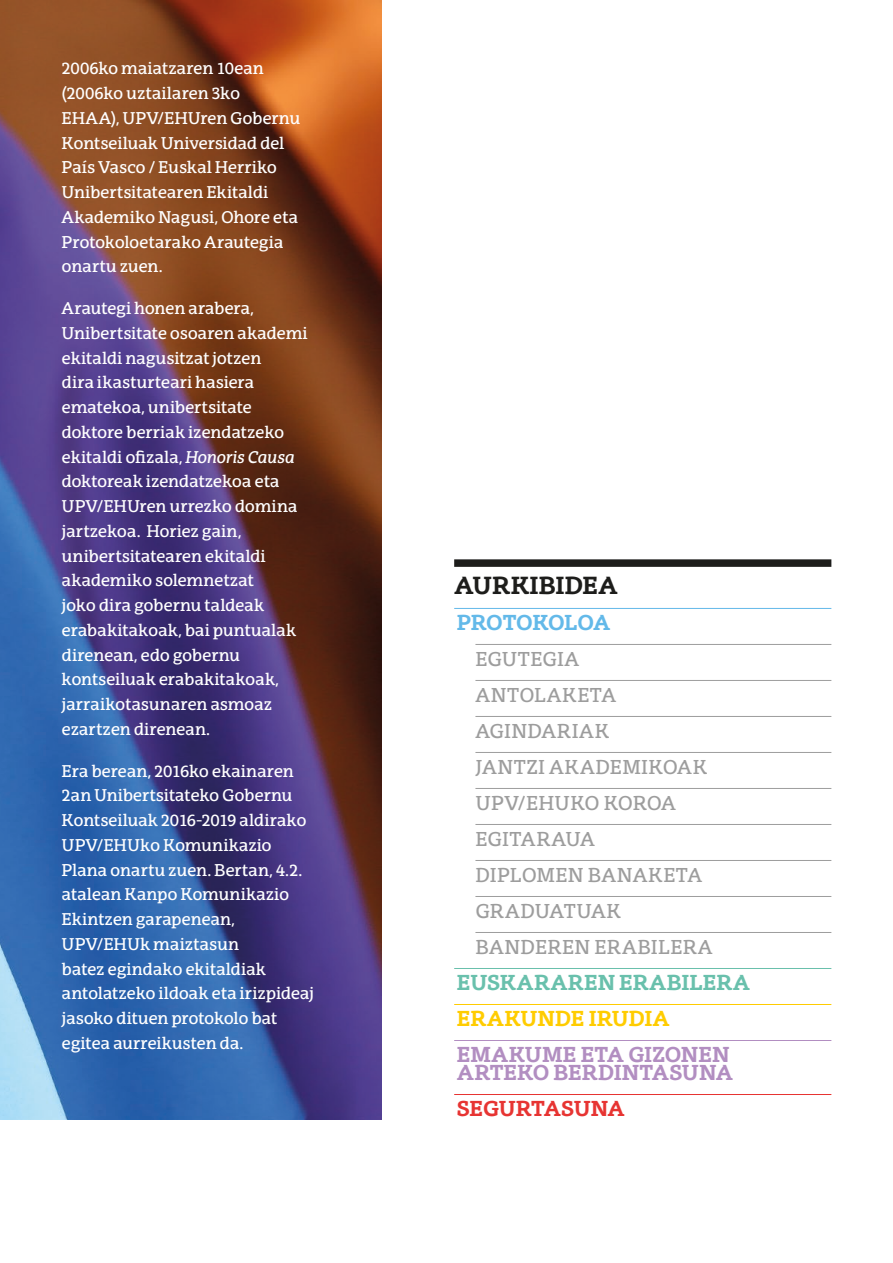
<style>
.page{position:relative;width:893px;height:1263px;background:#fff}
.page>*{position:absolute;margin:0;border:0;box-sizing:border-box;transform-origin:0 0}
.t1{font:700 24px "EHU Serif";color:#1d1d1b}
.t2{font:700 21px/18px "EHU Serif";letter-spacing:-.015em;color:#b28ec1}
.t3{font:700 21px "EHU Serif";color:#69c0ac}
.t4{font:700 21px "EHU Serif";color:#fc0}
.t5{font:700 21px "EHU Serif";letter-spacing:-.025em;color:#e73432}
.t6{font:700 21px "EHU Serif";letter-spacing:-.025em;color:#63b9e9}
.t7{font:19.5px/36px "EHU Serif";letter-spacing:.01em;color:#9d9d9d}
.t8{font:16.5px/24.8px "EHU Serif";letter-spacing:-.015em;color:#fff}
.s1{font-style:italic}
</style>
<div class="page">
<img style="left:0;top:0;width:381px;height:1120px">
<div style="left:454px;top:559px;width:377px;height:8px;background:#1d1d1b"></div>
<hr style="left:454px;top:608px;width:377px;height:1px;background:#63b9e9">
<hr style="left:475px;top:644px;width:356px;height:1px;background:#9d9d9d">
<hr style="left:475px;top:680px;width:356px;height:1px;background:#9d9d9d">
<hr style="left:475px;top:716px;width:356px;height:1px;background:#9d9d9d">
<hr style="left:475px;top:752px;width:356px;height:1px;background:#9d9d9d">
<hr style="left:475px;top:788px;width:356px;height:1px;background:#9d9d9d">
<hr style="left:475px;top:824px;width:356px;height:1px;background:#9d9d9d">
<hr style="left:475px;top:860px;width:356px;height:1px;background:#9d9d9d">
<hr style="left:475px;top:896px;width:356px;height:1px;background:#9d9d9d">
<hr style="left:475px;top:932px;width:356px;height:1px;background:#9d9d9d">
<hr style="left:454px;top:968px;width:377px;height:1px;background:#69c0ac">
<hr style="left:454px;top:1004px;width:377px;height:1px;background:#fc0">
<hr style="left:454px;top:1040px;width:377px;height:1px;background:#b28ec1">
<hr style="left:454px;top:1094px;width:377px;height:1px;background:#e73432">
<p class="t8" style="left:62px;top:56px;width:240px">2006ko maiatzaren 10ean (2006ko uztailaren 3ko<br>EHAA), UPV/EHUren Gobernu<br>Kontseiluak Universidad del<br>País Vasco / Euskal Herriko<br>Unibertsitatearen Ekitaldi<br>Akademiko Nagusi, Ohore eta<br>Protokoloetarako Arautegia onartu zuen.</p>
<p class="t8" style="left:62px;top:296px;width:248px">Arautegi honen arabera,<br>Unibertsitate osoaren akademi ekitaldi nagusitzat jotzen<br>dira ikasturteari hasiera ematekoa, unibertsitate doktore berriak izendatzeko ekitaldi ofizala, <span class="s1">Honoris Causa </span>doktoreak izendatzekoa eta<br>UPV/EHUren urrezko domina jartzekoa. Horiez gain, unibertsitatearen ekitaldi akademiko solemnetzat<br>joko dira gobernu taldeak erabakitakoak, bai puntualak direnean, edo gobernu kontseiluak erabakitakoak, jarraikotasunaren asmoaz ezartzen direnean.</p>
<p class="t8" style="left:62px;top:758px;width:254px">Era berean, 2016ko ekainaren<br>2an Unibertsitateko Gobernu<br>Kontseiluak 2016-2019 aldirako<br>UPV/EHUko Komunikazio<br>Plana onartu zuen. Bertan, 4.2. atalean Kanpo Komunikazio<br>Ekintzen garapenean,<br>UPV/EHUk maiztasun<br>batez egindako ekitaldiak antolatzeko ildoak eta irizpideaj jasoko dituen protokolo bat egitea aurreikusten da.</p>
<h1 class="t1" style="left:454px;top:570px;width:165px">AURKIBIDEA</h1>
<p class="t6" style="left:457px;top:609px;width:155px">PROTOKOLOA</p>
<p class="t7" style="left:475px;top:641px;width:239px">EGUTEGIA<br>ANTOLAKETA<br>AGINDARIAK<br>JANTZI AKADEMIKOAK<br>UPV/EHUKO KOROA<br>EGITARAUA<br>DIPLOMEN BANAKETA<br>GRADUATUAK<br>BANDEREN ERABILERA</p>
<p class="t3" style="left:457px;top:969px;width:295px">EUSKARAREN ERABILERA</p>
<p class="t4" style="left:457px;top:1005px;width:215px">ERAKUNDE IRUDIA</p>
<p class="t2" style="left:457px;top:1045px;width:278px">EMAKUME ETA GIZONEN<br>ARTEKO BERDINTASUNA</p>
<p class="t5" style="left:457px;top:1095px;width:170px">SEGURTASUNA</p>
</div>
